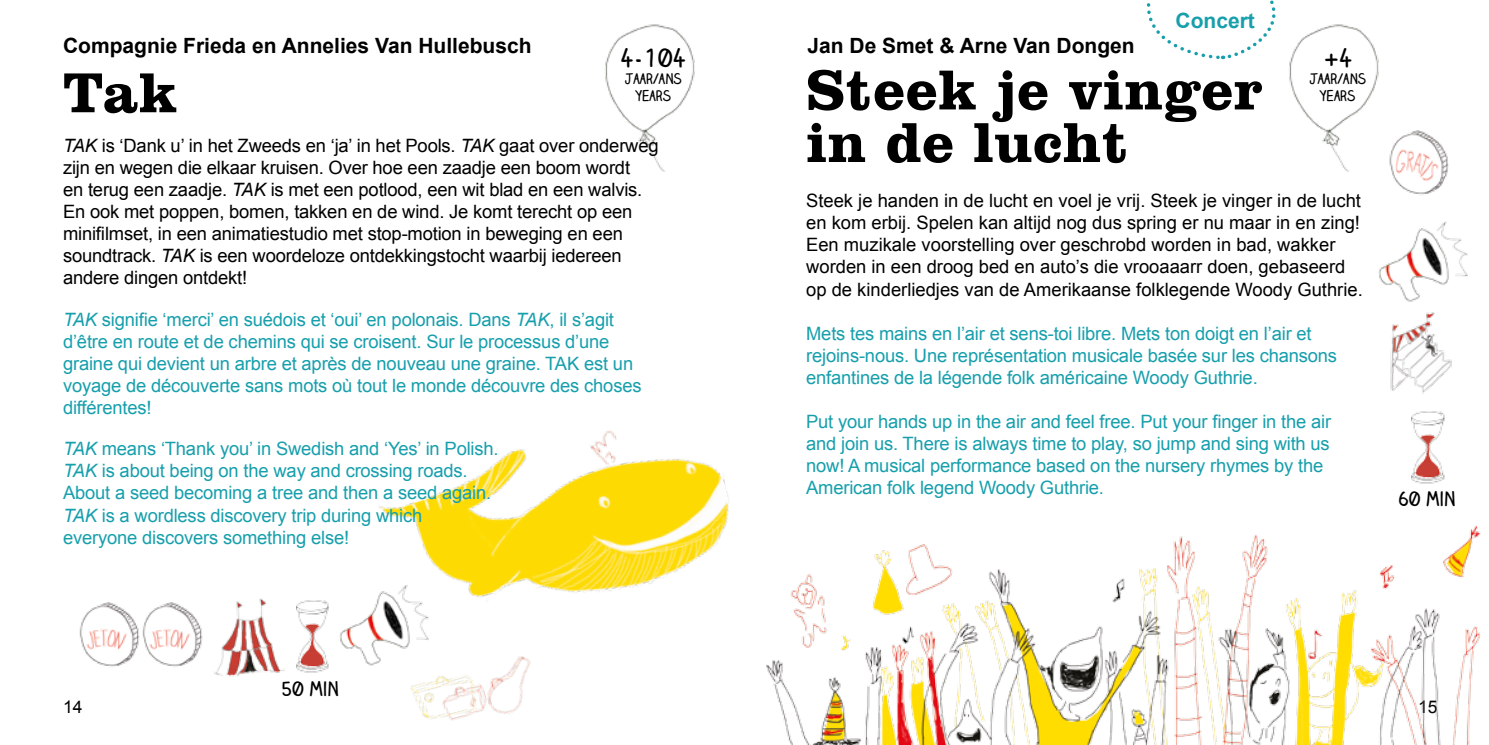
<style>
.page{position:relative;width:1489px;height:745px;background:#fff}
.page>*{position:absolute;margin:0;border:0;box-sizing:border-box;transform-origin:0 0}
.t1{font:700 57.75px/52.5px "Clarendon BT";letter-spacing:.01em;color:#000}
.t2{font:700 24.5px "Claire Hand";color:#000}
.t3{font:700 21px "Arial";color:#000}
.t4{font:700 21px "Arial";color:#179fac}
.t5{font:700 19.25px "Claire Hand";color:#000}
.t6{font:18.38px/22.1px "Arial";letter-spacing:-.01em;color:#179fac}
.t7{font:18.38px/22.1px "Arial";letter-spacing:-.01em;color:#000}
.t8{font:17.5px "Arial";color:#000}
.t9{font:700 14px/16.8px "Claire Hand";color:#000;text-align:center}
.s1{font-style:italic}
</style>
<div class="page">
<img style="left:1289px;top:24px;width:90px;height:148px">
<img style="left:1372px;top:122px;width:77px;height:73px">
<img style="left:1378px;top:222px;width:90px;height:79px">
<img style="left:1390px;top:301px;width:62px;height:93px">
<img style="left:810px;top:411px;width:671px;height:333px">
<svg style="left:1146px;top:0;width:146px;height:61px"></svg>
<img style="left:605px;top:24px;width:90px;height:148px">
<img style="left:296px;top:600px;width:10px;height:73px">
<img style="left:226px;top:598px;width:59px;height:79px">
<img style="left:162px;top:602px;width:64px;height:74px">
<img style="left:79px;top:602px;width:83px;height:65px">
<img style="left:306px;top:600px;width:23px;height:73px">
<img style="left:339px;top:430px;width:471px;height:314px">
<p class="t4" style="left:1175px;top:6px;width:81px">Concert</p>
<p class="t3" style="left:63px;top:32px;width:470px">Compagnie Frieda en Annelies Van Hullebusch</p>
<h2 class="t2" style="left:620px;top:41px;width:67px">4-104</h2>
<p class="t9" style="left:624px;top:70px;width:59px">JAAR/ANS<br>YEARS</p>
<h1 class="t1" style="left:63px;top:65px;width:116px">Tak</h1>
<p class="t7" style="left:63px;top:134px;width:597px"><span class="s1">TAK</span> is ‘Dank u’ in het Zweeds en ‘ja’ in het Pools. <span class="s1">TAK</span> gaat over onderweg zijn en wegen die elkaar kruisen. Over hoe een zaadje een boom wordt<br>en terug een zaadje. <span class="s1">TAK</span> is met een potlood, een wit blad en een walvis.<br>En ook met poppen, bomen, takken en de wind. Je komt terecht op een minifilmset, in een animatiestudio met stop-motion in beweging en een soundtrack. <span class="s1">TAK</span> is een woordeloze ontdekkingstocht waarbij iedereen andere dingen ontdekt!</p>
<p class="t6" style="left:63px;top:308px;width:580px"><span class="s1">TAK</span> signifie ‘merci’ en suédois et ‘oui’ en polonais. Dans <span class="s1">TAK</span>, il s’agit d’être en route et de chemins qui se croisent. Sur le processus d’une graine qui devient un arbre et après de nouveau une graine. TAK est un voyage de découverte sans mots où tout le monde découvre des choses différentes!</p>
<p class="t6" style="left:63px;top:437px;width:437px"><span class="s1">TAK</span> means ‘Thank you’ in Swedish and ‘Yes’ in Polish.<br><span class="s1">TAK</span> is about being on the way and crossing roads.<br>About a seed becoming a tree and then a seed again.<br><span class="s1">TAK</span> is a wordless discovery trip during which everyone discovers something else!</p>
<p class="t3" style="left:807px;top:32px;width:329px">Jan De Smet &amp; Arne Van Dongen</p>
<h2 class="t2" style="left:1322px;top:41px;width:31px">+4</h2>
<p class="t9" style="left:1308px;top:70px;width:59px">JAAR/ANS<br>YEARS</p>
<h1 class="t1" style="left:806px;top:62px;width:458px">Steek je vinger in de lucht</h1>
<p class="t7" style="left:806px;top:190px;width:558px">Steek je handen in de lucht en voel je vrij. Steek je vinger in de lucht en kom erbij. Spelen kan altijd nog dus spring er nu maar in en zing!<br>Een muzikale voorstelling over geschrobd worden in bad, wakker worden in een droog bed en auto’s die vrooaaarr doen, gebaseerd op de kinderliedjes van de Amerikaanse folklegende Woody Guthrie.</p>
<p class="t6" style="left:806px;top:322px;width:532px">Mets tes mains en l’air et sens-toi libre. Mets ton doigt en l’air et rejoins-nous. Une représentation musicale basée sur les chansons enfantines de la légende folk américaine Woody Guthrie.</p>
<p class="t6" style="left:806px;top:410px;width:526px">Put your hands up in the air and feel free. Put your finger in the air and join us. There is always time to play, so jump and sing with us now! A musical performance based on the nursery rhymes by the American folk legend Woody Guthrie.</p>
<p class="t5" style="left:1398px;top:485px;width:58px">60 MIN</p>
<p class="t5" style="left:282px;top:674px;width:58px">50 MIN</p>
<p class="t8" style="left:63px;top:694px;width:21px">14</p>
<p class="t8" style="left:1417px;top:694px;width:21px">15</p>
</div>
